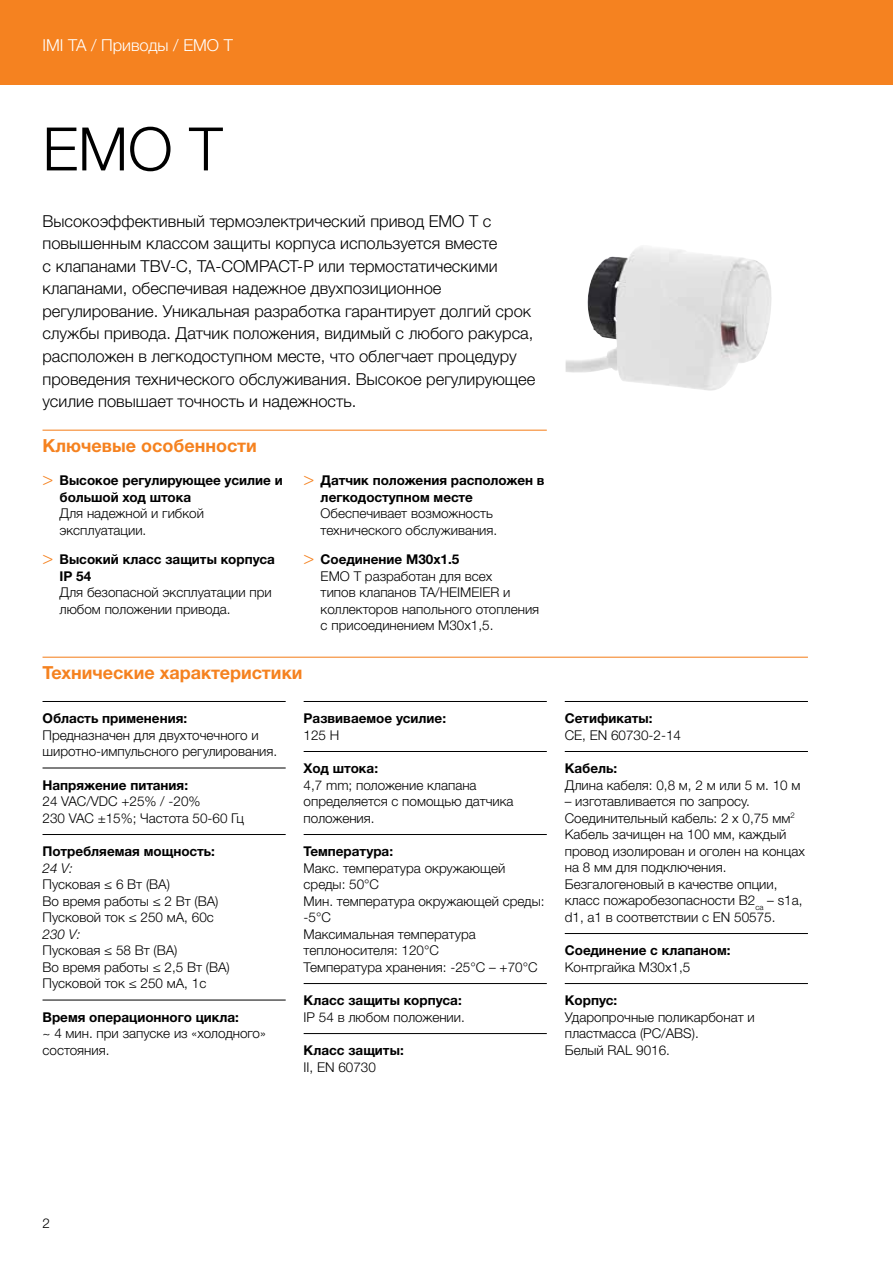
<style>
.page{position:relative;width:893px;height:1263px;background:#fff}
.page>*{position:absolute;margin:0;border:0;box-sizing:border-box;transform-origin:0 0}
.t1{font:300 60px "Helvetica Neue LTW1 G";color:#000}
.t2{font:700 18px "Helvetica Neue LTW1 G";color:#f58220}
.t3{font:300 16.5px/22.5px "Helvetica Neue LTW1 G";color:#000}
.t4{font:300 16.5px "Helvetica Neue LTW1 G";color:#fff}
.t5{font:300 13.5px/16.5px "Helvetica Neue LTW1 G";color:#000}
.t6{font:700 13.5px/16.5px "Helvetica Neue LTW1 G";color:#000}
.t7{font:italic 300 13.5px "Helvetica Neue LTW1 G";color:#000}
.s1{font-family:"Helvetica Neue LT Std";font-weight:300;font-size:18px;color:#f58220}
.s2{font-family:"Helvetica Neue LT Std";font-size:18px;color:#f58220}
.s3{font-weight:700}
</style>
<div class="page">
<div style="left:0;top:0;width:893px;height:85px;background:#f58220"></div>
<hr style="left:43px;top:430px;width:504px;height:1px;background:#f58220">
<hr style="left:43px;top:657px;width:765px;height:1px;background:#f58220">
<hr style="left:43px;top:701px;width:243px;height:1px;background:#000">
<hr style="left:43px;top:768px;width:243px;height:1px;background:#000">
<hr style="left:43px;top:834px;width:243px;height:1px;background:#000">
<hr style="left:43px;top:1000px;width:243px;height:1px;background:#000">
<hr style="left:304px;top:701px;width:243px;height:1px;background:#000">
<hr style="left:304px;top:751px;width:243px;height:1px;background:#000">
<hr style="left:304px;top:834px;width:243px;height:1px;background:#000">
<hr style="left:304px;top:983px;width:243px;height:1px;background:#000">
<hr style="left:304px;top:1033px;width:243px;height:1px;background:#000">
<hr style="left:565px;top:701px;width:243px;height:1px;background:#000">
<hr style="left:565px;top:751px;width:243px;height:1px;background:#000">
<hr style="left:565px;top:933px;width:243px;height:1px;background:#000">
<hr style="left:565px;top:983px;width:243px;height:1px;background:#000">
<img style="left:566px;top:247px;width:206px;height:144px">
<p class="t4" style="left:43px;top:35px;width:192px">IMI TA / Приводы / EMO T</p>
<h1 class="t1" style="left:43px;top:112px;width:182px">EMO T</h1>
<p class="t3" style="left:43px;top:210px;width:494px">Высокоэффективный термоэлектрический привод EMO T с повышенным классом защиты корпуса используется вместе<br>с клапанами TBV-C, TA-COMPACT-P или термостатическими клапанами, обеспечивая надежное двухпозиционное регулирование. Уникальная разработка гарантирует долгий срок службы привода. Датчик положения, видимый с любого ракурса, расположен в легкодоступном месте, что облегчает процедуру проведения технического обслуживания. Высокое регулирующее усилие повышает точность и надежность.</p>
<h2 class="t2" style="left:43px;top:434px;width:216px">Ключевые особенности</h2>
<p class="t6" style="left:60px;top:472px;width:225px;text-indent:-17px"><span class="s1">&gt;</span> Высокое регулирующее усилие и большой ход штока</p>
<p class="t5" style="left:60px;top:505px;width:146px">Для надежной и гибкой эксплуатации.</p>
<p class="t6" style="left:60px;top:551px;width:217px;text-indent:-17px"><span class="s1">&gt;</span> Высокий класс защиты корпуса<br>IP 54</p>
<p class="t5" style="left:60px;top:584px;width:214px">Для безопасной эксплуатации при любом положении привода.</p>
<p class="t6" style="left:321px;top:472px;width:225px;text-indent:-17px"><span class="s1">&gt;</span> Датчик положения расположен в легкодоступном месте</p>
<p class="t5" style="left:321px;top:505px;width:178px">Обеспечивает возможность технического обслуживания.</p>
<p class="t5" style="left:321px;top:551px;width:220px;text-indent:-17px"><span class="s2">&gt;</span> <span class="s3">Соединение M30x1.5<br></span>EMO T разработан для всех<br>типов клапанов ТА/HEIMEIER и коллекторов напольного отопления с присоединением M30x1,5.</p>
<h2 class="t2" style="left:43px;top:661px;width:262px">Технические характеристики</h2>
<p class="t6" style="left:43px;top:710px;width:146px">Область применения:</p>
<p class="t5" style="left:43px;top:726px;width:236px">Предназначен для двухточечного и широтно-импульсного регулирования.</p>
<p class="t6" style="left:43px;top:776px;width:147px">Напряжение питания:</p>
<p class="t5" style="left:43px;top:793px;width:203px">24 VAC/VDC +25% / -20%<br>230 VAC ±15%; Частота 50-60 Гц</p>
<p class="t6" style="left:43px;top:843px;width:174px">Потребляемая мощность:</p>
<p class="t7" style="left:43px;top:859px;width:32px">24 V:</p>
<p class="t5" style="left:43px;top:876px;width:178px">Пусковая ≤ 6 Вт (ВА)<br>Во время работы ≤ 2 Вт (ВА)<br>Пусковой ток ≤ 250 мА, 60c</p>
<p class="t7" style="left:43px;top:925px;width:40px">230 V:</p>
<p class="t5" style="left:43px;top:942px;width:189px">Пусковая ≤ 58 Вт (ВА)<br>Во время работы ≤ 2,5 Вт (ВА)<br>Пусковой ток ≤ 250 мА, 1c</p>
<p class="t6" style="left:43px;top:1008px;width:198px">Время операционного цикла:</p>
<p class="t5" style="left:43px;top:1025px;width:225px">~ 4 мин. при запуске из «холодного» состояния.</p>
<p class="t6" style="left:304px;top:710px;width:144px">Развиваемое усилие:</p>
<p class="t5" style="left:304px;top:726px;width:37px">125 Н</p>
<p class="t6" style="left:304px;top:760px;width:76px">Ход штока:</p>
<p class="t5" style="left:304px;top:776px;width:211px">4,7 mm; положение клапана определяется с помощью датчика положения.</p>
<p class="t6" style="left:304px;top:843px;width:91px">Температура:</p>
<p class="t5" style="left:304px;top:859px;width:242px">Макс. температура окружающей среды: 50°C<br>Мин. температура окружающей среды: -5°C<br>Максимальная температура теплоносителя: 120°C<br>Температура хранения: -25°C – +70°C</p>
<p class="t6" style="left:304px;top:992px;width:160px">Класс защиты корпуса:</p>
<p class="t5" style="left:304px;top:1008px;width:163px">IP 54 в любом положении.</p>
<p class="t6" style="left:304px;top:1042px;width:102px">Класс защиты:</p>
<p class="t5" style="left:304px;top:1058px;width:74px">II, EN 60730</p>
<p class="t6" style="left:565px;top:710px;width:89px">Сетификаты:</p>
<p class="t5" style="left:565px;top:726px;width:118px">CE, EN 60730-2-14</p>
<p class="t6" style="left:565px;top:760px;width:54px">Кабель:</p>
<p class="t5" style="left:565px;top:776px;width:237px">Длина кабеля: 0,8 м, 2 м или 5 м. 10 м</p>
<p class="t5" style="left:565px;top:793px;width:242px">– изготавливается по запросу.<br>Соединительный кабель: 2 x 0,75 мм<sup>2<br></sup>Кабель зачищен на 100 мм, каждый провод изолирован и оголен на концах на 8 мм для подключения.<br>Безгалогеновый в качестве опции, класс пожаробезопасности B2<sub>ca</sub> – s1a, d1, a1 в соответствии с EN 50575.</p>
<p class="t6" style="left:565px;top:942px;width:167px">Соединение с клапаном:</p>
<p class="t5" style="left:565px;top:958px;width:127px">Контргайка M30x1,5</p>
<p class="t6" style="left:565px;top:992px;width:54px">Корпус:</p>
<p class="t5" style="left:565px;top:1008px;width:191px">Ударопрочные поликарбонат и пластмасса (PC/ABS).<br>Белый RAL 9016.</p>
<p class="t5" style="left:43px;top:1215px;width:9px">2</p>
</div>
